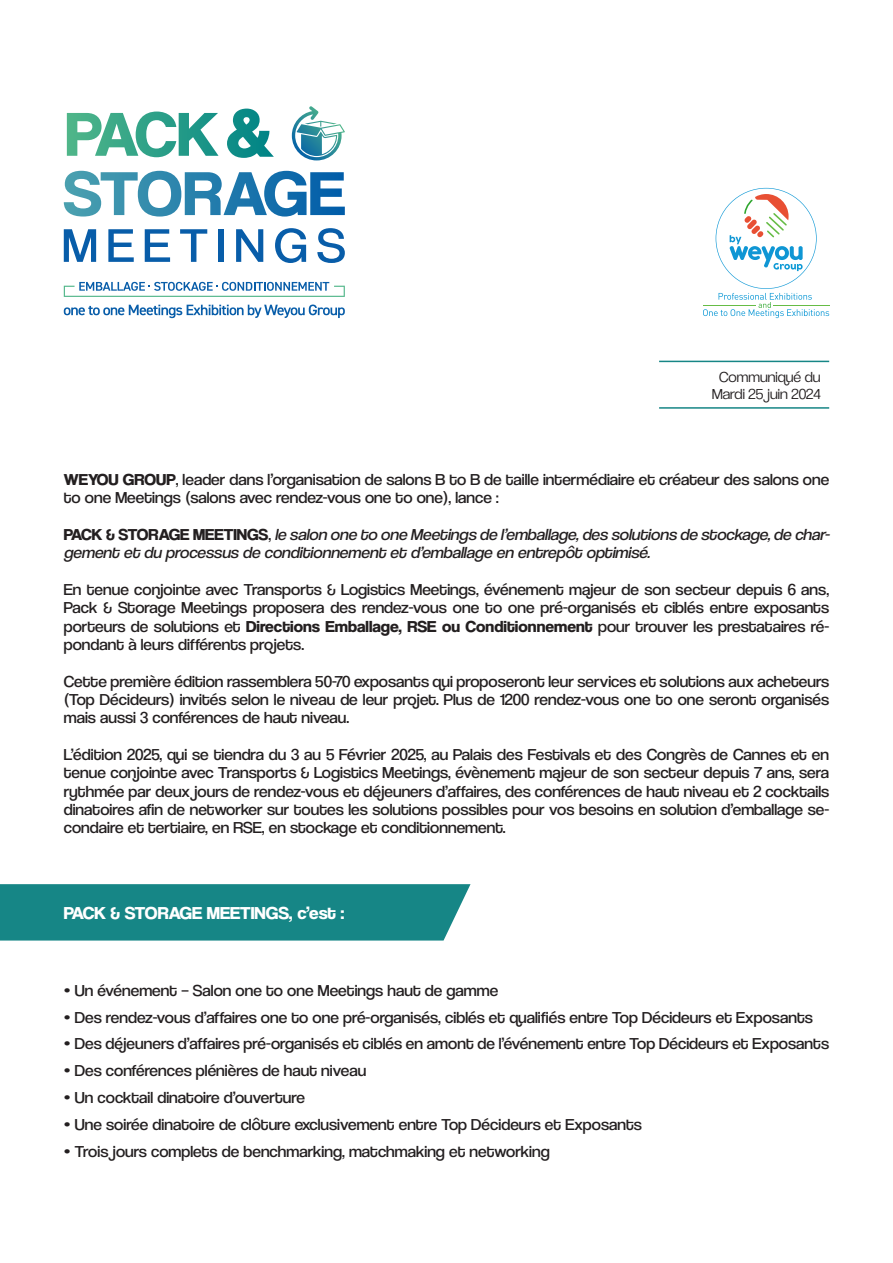
<style>
.page{position:relative;width:893px;height:1263px;background:#fff}
.page>*{position:absolute;margin:0;border:0;box-sizing:border-box;transform-origin:0 0}
.t1{font:700 18px "Coolvetica Rg";color:#fff;scale:1.05 1}
.t2{font:16.5px/18.3px "Coolvetica Bk";color:#231f20;text-align:justify;scale:1.05 1}
.t3{font:italic 16.5px/18.3px "Coolvetica Bk";color:#231f20;scale:1.05 1}
.t4{font:15px/16.5px "Coolvetica Lt";color:#231f20;text-align:center;scale:1.05 1}
.s1{font-family:"Coolvetica Rg";font-weight:700}
.s2{font-family:"Coolvetica Rg";font-weight:700;font-style:normal}
.s3{font-style:normal}
</style>
<div class="page">
<svg style="left:67px;top:112px;width:152px;height:45px"></svg>
<svg style="left:227px;top:109px;width:47px;height:49px"></svg>
<svg style="left:64px;top:171px;width:281px;height:46px"></svg>
<svg style="left:64px;top:229px;width:32px;height:33px"></svg>
<svg style="left:108px;top:229px;width:26px;height:33px"></svg>
<svg style="left:145px;top:229px;width:25px;height:33px"></svg>
<svg style="left:180px;top:229px;width:27px;height:33px"></svg>
<div style="left:219px;top:229px;width:5px;height:33px;background:#085da9"></div>
<svg style="left:236px;top:229px;width:27px;height:33px"></svg>
<svg style="left:275px;top:228px;width:31px;height:35px"></svg>
<svg style="left:317px;top:228px;width:28px;height:35px"></svg>
<svg style="left:64px;top:305px;width:281px;height:13px"></svg>
<svg style="left:292px;top:106px;width:53px;height:54px"></svg>
<svg style="left:64px;top:282px;width:281px;height:15px"></svg>
<svg style="left:703px;top:188px;width:126px;height:130px"></svg>
<div style="left:0;top:884px;width:470px;height:56px;background:#168686"></div>
<hr style="left:659px;top:361px;width:170px;height:1px;background:#168686">
<hr style="left:659px;top:407px;width:170px;height:2px;background:#168686">
<p class="t4" style="left:712px;top:369px;width:105px">Communiqué du<br>Mardi 25 juin 2024</p>
<p class="t2" style="left:64px;top:470px;width:730px"><span class="s1">WEYOU GROUP</span>, leader dans l’organisation de salons B to B de taille intermédiaire et créateur des salons one to one Meetings (salons avec rendez-vous one to one), lance :</p>
<p class="t3" style="left:64px;top:525px;width:731px"><span class="s2">PACK &amp; STORAGE MEETINGS</span><span class="s3">,</span> le salon one to one Meetings de l’emballage, des solutions de stockage, de char&shy;gement et du processus de conditionnement et d’emballage en entrepôt optimisé.</p>
<p class="t2" style="left:64px;top:580px;width:730px">En tenue conjointe avec Transports &amp; Logistics Meetings, événement majeur de son secteur depuis 6 ans, Pack &amp; Storage Meetings proposera des rendez-vous one to one pré-organisés et ciblés entre exposants porteurs de solutions et <span class="s1">Directions Emballage, RSE ou Conditionnement</span> pour trouver les prestataires ré&shy;pondant à leurs différents projets.</p>
<p class="t2" style="left:64px;top:672px;width:731px">Cette première édition rassemblera 50-70 exposants qui proposeront leur services et solutions aux acheteurs (Top Décideurs) invités selon le niveau de leur projet. Plus de 1200 rendez-vous one to one seront organisés mais aussi 3 conférences de haut niveau.</p>
<p class="t2" style="left:64px;top:745px;width:730px">L’édition 2025, qui se tiendra du 3 au 5 Février 2025, au Palais des Festivals et des Congrès de Cannes et en tenue conjointe avec Transports &amp; Logistics Meetings, évènement majeur de son secteur depuis 7 ans, sera rythmée par deux jours de rendez-vous et déjeuners d’affaires, des conférences de haut niveau et 2 cocktails dinatoires afin de networker sur toutes les solutions possibles pour vos besoins en solution d’emballage se&shy;condaire et tertiaire, en RSE, en stockage et conditionnement.</p>
<p class="t1" style="left:64px;top:903px;width:269px">PACK &amp; STORAGE MEETINGS, c’est :</p>
<p class="t2" style="left:64px;top:981px;width:415px">• Un événement – Salon one to one Meetings haut de gamme</p>
<p class="t2" style="left:64px;top:1008px;width:715px">• Des rendez-vous d’affaires one to one pré-organisés, ciblés et qualifiés entre Top Décideurs et Exposants</p>
<p class="t2" style="left:64px;top:1034px;width:730px">• Des déjeuners d’affaires pré-organisés et ciblés en amont de l’événement entre Top Décideurs et Exposants</p>
<p class="t2" style="left:64px;top:1061px;width:290px">• Des conférences plénières de haut niveau</p>
<p class="t2" style="left:64px;top:1088px;width:231px">• Un cocktail dinatoire d’ouverture</p>
<p class="t2" style="left:64px;top:1115px;width:552px">• Une soirée dinatoire de clôture exclusivement entre Top Décideurs et Exposants</p>
<p class="t2" style="left:64px;top:1142px;width:464px">• Trois jours complets de benchmarking, matchmaking et networking</p>
</div>
